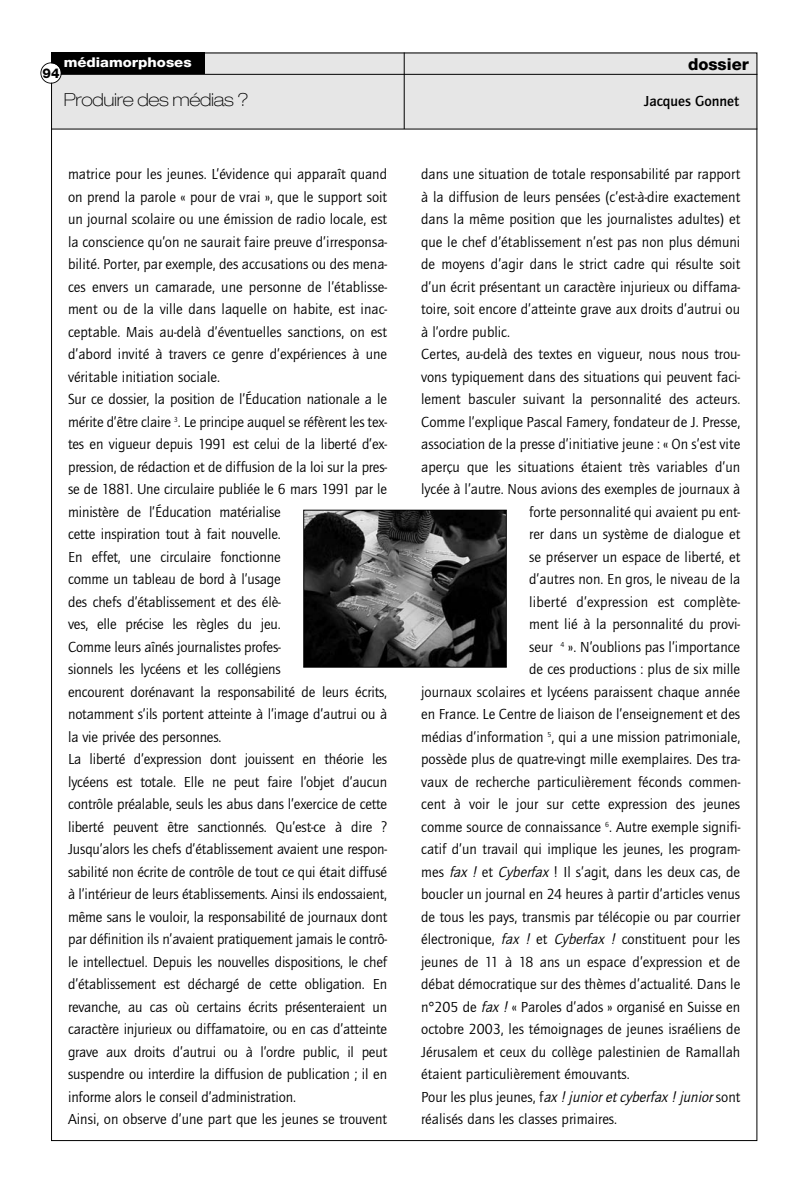
<style>
.page{position:relative;width:809px;height:1191px;background:#fff}
.page>*{position:absolute;margin:0;border:0;box-sizing:border-box;transform-origin:0 0}
.t1{font:100 expanded 18px "Helvetica Neue";letter-spacing:-.02em;color:#000}
.t2{font:800 16.5px "Helvetica Neue";color:#000}
.t3{font:15px/22.5px "Quay Itc T";color:#000}
.t4{font:italic 15px "Quay Itc T";color:#000}
.t5{font:700 15px "Quay Itc T";color:#000}
.t6{font:800 13.5px "Helvetica Neue";color:#fff;scale:1.1 1}
.t7{font:800 13.5px "Helvetica Neue";color:#000}
.s1{font-style:italic}
.s2{font-style:normal}
</style>
<div class="page">
<div style="left:51px;top:53px;width:706px;height:76px;background:#e6e6e6"></div>
<hr style="left:404px;top:53px;width:1px;height:76px;background:#000">
<hr style="left:51px;top:74px;width:706px;height:1px;background:#000">
<hr style="left:51px;top:129px;width:706px;height:1px;background:#000">
<div style="left:51px;top:53px;width:153px;height:21px;background:#000"></div>
<svg style="left:40px;top:62px;width:22px;height:22px"></svg>
<img style="left:305px;top:512px;width:199px;height:154px">
<div style="left:303px;top:510px;width:203px;height:158px;border:1px solid #000"></div>
<p class="t6" style="left:64px;top:57px;width:118px">médiamorphoses</p>
<p class="t2" style="left:688px;top:58px;width:62px">dossier</p>
<p class="t1" style="left:64px;top:93px;width:186px">Produire des médias ?</p>
<p class="t5" style="left:644px;top:96px;width:96px">Jacques Gonnet</p>
<p class="t7" style="left:43px;top:68px;width:19px">94</p>
<p class="t3" style="left:68px;top:164px;width:320px">matrice pour les jeunes. L’évidence qui apparaît quand on prend la parole « pour de vrai », que le support soit un journal scolaire ou une émission de radio locale, est la conscience qu’on ne saurait faire preuve d’irresponsa&shy;bilité. Porter, par exemple, des accusations ou des mena&shy;ces envers un camarade, une personne de l’établisse&shy;ment ou de la ville dans laquelle on habite, est inac&shy;ceptable. Mais au-delà d’éventuelles sanctions, on est d’abord invité à travers ce genre d’expériences à une véritable initiation sociale.<br>Sur ce dossier, la position de l’Éducation nationale a le mérite d’être claire <sup>3</sup>. Le principe auquel se réfèrent les tex&shy;tes en vigueur depuis 1991 est celui de la liberté d’ex&shy;pression, de rédaction et de diffusion de la loi sur la pres&shy;se de 1881. Une circulaire publiée le 6 mars 1991 par le ministère de l’Éducation matérialise<br>cette inspiration tout à fait nouvelle.<br>En effet, une circulaire fonctionne<br>comme un tableau de bord à l’usage<br>des chefs d’établissement et des élè-<br>ves, elle précise les règles du jeu.<br>Comme leurs aînés journalistes profes-<br>sionnels les lycéens et les collégiens<br>encourent dorénavant la responsabilité de leurs écrits, notamment s’ils portent atteinte à l’image d’autrui ou à la vie privée des personnes.<br>La liberté d’expression dont jouissent en théorie les lycéens est totale. Elle ne peut faire l’objet d’aucun contrôle préalable, seuls les abus dans l’exercice de cette liberté peuvent être sanctionnés. Qu’est-ce à dire ?<br>Jusqu’alors les chefs d’établissement avaient une respon&shy;sabilité non écrite de contrôle de tout ce qui était diffusé à l’intérieur de leurs établissements. Ainsi ils endossaient, même sans le vouloir, la responsabilité de journaux dont par définition ils n’avaient pratiquement jamais le contrô&shy;le intellectuel. Depuis les nouvelles dispositions, le chef d’établissement est déchargé de cette obligation. En revanche, au cas où certains écrits présenteraient un caractère injurieux ou diffamatoire, ou en cas d’atteinte grave aux droits d’autrui ou à l’ordre public, il peut suspendre ou interdire la diffusion de publication ; il en informe alors le conseil d’administration.<br>Ainsi, on observe d’une part que les jeunes se trouvent</p>
<p class="t3" style="left:421px;top:164px;width:320px">dans une situation de totale responsabilité par rapport</p>
<p class="t3" style="left:421px;top:187px;width:320px">à la diffusion de leurs pensées (c’est-à-dire exactement</p>
<p class="t3" style="left:421px;top:209px;width:320px">dans la même position que les journalistes adultes) et</p>
<p class="t3" style="left:421px;top:232px;width:320px">que le chef d’établissement n’est pas non plus démuni</p>
<p class="t3" style="left:421px;top:254px;width:320px">de moyens d’agir dans le strict cadre qui résulte soit</p>
<p class="t3" style="left:421px;top:277px;width:320px">d’un écrit présentant un caractère injurieux ou diffama-</p>
<p class="t3" style="left:421px;top:299px;width:320px">toire, soit encore d’atteinte grave aux droits d’autrui ou</p>
<p class="t3" style="left:421px;top:322px;width:90px">à l’ordre public.</p>
<p class="t3" style="left:421px;top:344px;width:320px">Certes, au-delà des textes en vigueur, nous nous trou-</p>
<p class="t3" style="left:421px;top:367px;width:320px">vons typiquement dans des situations qui peuvent faci-</p>
<p class="t3" style="left:421px;top:389px;width:320px">lement basculer suivant la personnalité des acteurs.</p>
<p class="t3" style="left:421px;top:412px;width:320px">Comme l’explique Pascal Famery, fondateur de J. Presse,</p>
<p class="t3" style="left:421px;top:434px;width:320px">association de la presse d’initiative jeune : « On s’est vite</p>
<p class="t3" style="left:421px;top:457px;width:320px">aperçu que les situations étaient très variables d’un</p>
<p class="t3" style="left:421px;top:479px;width:320px">lycée à l’autre. Nous avions des exemples de journaux à</p>
<p class="t3" style="left:529px;top:502px;width:212px">forte personnalité qui avaient pu ent-</p>
<p class="t3" style="left:529px;top:524px;width:212px">rer dans un système de dialogue et</p>
<p class="t3" style="left:529px;top:547px;width:212px">se préserver un espace de liberté, et</p>
<p class="t3" style="left:529px;top:569px;width:212px">d’autres non. En gros, le niveau de la</p>
<p class="t3" style="left:529px;top:592px;width:212px">liberté d’expression est complète-</p>
<p class="t3" style="left:529px;top:614px;width:212px">ment lié à la personnalité du provi-</p>
<p class="t3" style="left:529px;top:637px;width:212px">seur <sup>4</sup> ». N’oublions pas l’importance</p>
<p class="t3" style="left:529px;top:659px;width:212px">de ces productions : plus de six mille</p>
<p class="t3" style="left:421px;top:682px;width:320px">journaux scolaires et lycéens paraissent chaque année</p>
<p class="t3" style="left:421px;top:704px;width:320px">en France. Le Centre de liaison de l’enseignement et des</p>
<p class="t3" style="left:421px;top:727px;width:320px">médias d’information <sup>5</sup>, qui a une mission patrimoniale,</p>
<p class="t3" style="left:421px;top:749px;width:320px">possède plus de quatre-vingt mille exemplaires. Des tra-</p>
<p class="t3" style="left:421px;top:772px;width:320px">vaux de recherche particulièrement féconds commen-</p>
<p class="t3" style="left:421px;top:794px;width:320px">cent à voir le jour sur cette expression des jeunes</p>
<p class="t3" style="left:421px;top:817px;width:320px">comme source de connaissance <sup>6</sup>. Autre exemple signifi-</p>
<p class="t3" style="left:421px;top:839px;width:320px">catif d’un travail qui implique les jeunes, les program-</p>
<p class="t3" style="left:421px;top:862px;width:320px">mes <span class="s1">fax !</span> et <span class="s1">Cyberfax</span> ! Il s’agit, dans les deux cas, de</p>
<p class="t3" style="left:421px;top:884px;width:320px">boucler un journal en 24 heures à partir d’articles venus</p>
<p class="t3" style="left:421px;top:907px;width:320px">de tous les pays, transmis par télécopie ou par courrier</p>
<p class="t3" style="left:421px;top:929px;width:320px">électronique, <span class="s1">fax !</span> et <span class="s1">Cyberfax !</span> constituent pour les</p>
<p class="t3" style="left:421px;top:952px;width:320px">jeunes de 11 à 18 ans un espace d’expression et de</p>
<p class="t3" style="left:421px;top:974px;width:320px">débat démocratique sur des thèmes d’actualité. Dans le</p>
<p class="t3" style="left:421px;top:997px;width:320px">n°205 de <span class="s1">fax !</span>« Paroles d’ados » organisé en Suisse en</p>
<p class="t3" style="left:421px;top:1019px;width:320px">octobre 2003, les témoignages de jeunes israéliens de</p>
<p class="t3" style="left:421px;top:1042px;width:320px">Jérusalem et ceux du collège palestinien de Ramallah</p>
<p class="t3" style="left:421px;top:1064px;width:210px">étaient particulièrement émouvants.</p>
<p class="t4" style="left:421px;top:1091px;width:320px"><span class="s2">Pour les plus jeunes, f</span>ax !junioret cyberfax !junior<span class="s2">sont</span></p>
<p class="t3" style="left:421px;top:1109px;width:197px">réalisés dans les classes primaires.</p>
</div>
